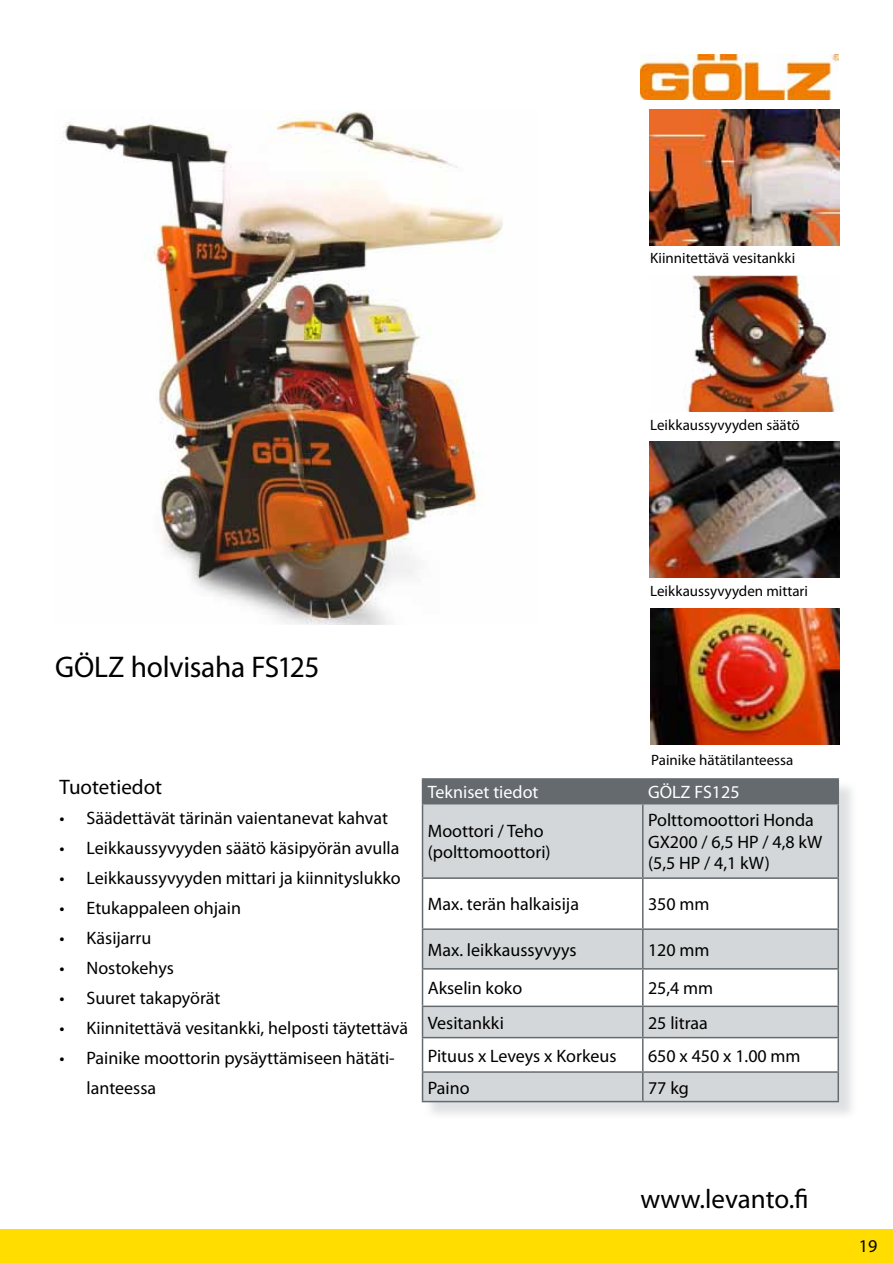
<style>
.page{position:relative;width:893px;height:1263px;background:#fff}
.page>*{position:absolute;margin:0;border:0;box-sizing:border-box;transform-origin:0 0}
.t1{font:30px "Myriad Pro";letter-spacing:-.01em;color:#000}
.t2{font:27px "Myriad Pro";color:#000}
.t3{font:21px "Myriad Pro";color:#000}
.t4{font:18px/21.6px "Myriad Pro";color:#000}
.t5{font:18px "Myriad Pro";color:#fff}
.t6{font:15px "Myriad Pro";color:#000}
</style>
<div class="page">
<div style="left:0;top:1229px;width:893px;height:34px;background:#fd0"></div>
<img style="left:640px;top:54px;width:199px;height:46px">
<div style="left:424px;top:780px;width:434px;height:341px;background:#d4d7d9;opacity:.75"></div>
<div style="left:423px;top:804px;width:414px;height:297px;background:#d4d7d9"></div>
<svg style="left:423px;top:879px;width:414px;height:192px"></svg>
<hr style="left:422px;top:778px;width:221px;height:2px;background:#646a6e">
<hr style="left:643px;top:778px;width:196px;height:2px;background:#646a6e">
<hr style="left:422px;top:879px;width:1px;height:49px;background:#646a6e">
<hr style="left:642px;top:879px;width:1px;height:49px;background:#646a6e">
<hr style="left:837px;top:879px;width:2px;height:49px;background:#646a6e">
<hr style="left:422px;top:969px;width:1px;height:36px;background:#646a6e">
<hr style="left:642px;top:969px;width:1px;height:36px;background:#646a6e">
<hr style="left:837px;top:969px;width:2px;height:36px;background:#646a6e">
<hr style="left:422px;top:1005px;width:221px;height:2px;background:#646a6e">
<hr style="left:422px;top:1007px;width:1px;height:30px;background:#646a6e">
<hr style="left:643px;top:1005px;width:196px;height:2px;background:#646a6e">
<hr style="left:642px;top:1007px;width:1px;height:30px;background:#646a6e">
<hr style="left:837px;top:1007px;width:2px;height:30px;background:#646a6e">
<hr style="left:422px;top:1037px;width:221px;height:1px;background:#646a6e">
<hr style="left:422px;top:1038px;width:1px;height:33px;background:#646a6e">
<hr style="left:643px;top:1037px;width:196px;height:1px;background:#646a6e">
<hr style="left:642px;top:1038px;width:1px;height:33px;background:#646a6e">
<hr style="left:837px;top:1038px;width:2px;height:33px;background:#646a6e">
<hr style="left:422px;top:1071px;width:221px;height:2px;background:#646a6e">
<svg style="left:422px;top:1073px;width:1px;height:28px"></svg>
<hr style="left:643px;top:1071px;width:196px;height:2px;background:#646a6e">
<hr style="left:422px;top:1101px;width:221px;height:1px;background:#646a6e">
<hr style="left:643px;top:1101px;width:196px;height:1px;background:#646a6e">
<div style="left:422px;top:779px;width:415px;height:24px;background:#646a6e"></div>
<hr style="left:837px;top:780px;width:2px;height:23px;background:#646a6e">
<svg style="left:642px;top:1073px;width:1px;height:28px"></svg>
<hr style="left:837px;top:1073px;width:2px;height:28px;background:#646a6e">
<hr style="left:422px;top:928px;width:221px;height:2px;background:#646a6e">
<hr style="left:422px;top:930px;width:1px;height:38px;background:#646a6e">
<hr style="left:422px;top:968px;width:221px;height:1px;background:#646a6e">
<hr style="left:643px;top:928px;width:196px;height:2px;background:#646a6e">
<hr style="left:642px;top:930px;width:1px;height:38px;background:#646a6e">
<hr style="left:837px;top:930px;width:2px;height:38px;background:#646a6e">
<hr style="left:643px;top:968px;width:196px;height:1px;background:#646a6e">
<hr style="left:422px;top:803px;width:221px;height:1px;background:#646a6e">
<hr style="left:422px;top:804px;width:1px;height:73px;background:#646a6e">
<hr style="left:422px;top:877px;width:221px;height:2px;background:#646a6e">
<hr style="left:643px;top:803px;width:196px;height:1px;background:#646a6e">
<hr style="left:642px;top:804px;width:1px;height:73px;background:#646a6e">
<hr style="left:837px;top:804px;width:2px;height:73px;background:#646a6e">
<hr style="left:643px;top:877px;width:196px;height:2px;background:#646a6e">
<img style="left:60px;top:111px;width:443px;height:514px">
<img style="left:649px;top:110px;width:191px;height:136px">
<img style="left:650px;top:442px;width:190px;height:135px">
<img style="left:650px;top:608px;width:190px;height:137px">
<img style="left:684px;top:275px;width:156px;height:136px">
<p class="t6" style="left:650px;top:249px;width:147px">Kiinnitettävä vesitankki</p>
<p class="t6" style="left:650px;top:415px;width:151px">Leikkaussyvyyden säätö</p>
<h1 class="t1" style="left:55px;top:649px;width:266px">GÖLZ holvisaha FS125</h1>
<p class="t6" style="left:650px;top:582px;width:159px">Leikkaussyvyyden mittari</p>
<p class="t3" style="left:60px;top:774px;width:104px">Tuotetiedot</p>
<p class="t4" style="left:60px;top:807px;width:330px">• Säädettävät tärinän vaientanevat kahvat</p>
<p class="t4" style="left:60px;top:837px;width:341px">• Leikkaussyvyyden säätö käsipyörän avulla</p>
<p class="t4" style="left:60px;top:867px;width:343px">• Leikkaussyvyyden mittari ja kiinnityslukko</p>
<p class="t4" style="left:60px;top:897px;width:183px">• Etukappaleen ohjain</p>
<p class="t4" style="left:60px;top:927px;width:93px">• Käsijarru</p>
<p class="t4" style="left:60px;top:957px;width:116px">• Nostokehys</p>
<p class="t4" style="left:60px;top:987px;width:162px">• Suuret takapyörät</p>
<p class="t4" style="left:60px;top:1017px;width:350px">• Kiinnitettävä vesitankki, helposti täytettävä</p>
<p class="t4" style="left:87px;top:1043px;width:310px;line-height:30px;text-indent:-27px">• Painike moottorin pysäyttämiseen hätäti&shy;lanteessa</p>
<p class="t6" style="left:651px;top:751px;width:144px">Painike hätätilanteessa</p>
<p class="t5" style="left:428px;top:781px;width:112px">Tekniset tiedot</p>
<p class="t5" style="left:648px;top:781px;width:93px">GÖLZ FS125</p>
<p class="t4" style="left:428px;top:820px;width:124px">Moottori / Teho (polttomoottori)</p>
<p class="t4" style="left:648px;top:809px;width:176px">Polttomoottori Honda<br>GX200 / 6,5 HP / 4,8 kW (5,5 HP / 4,1 kW)</p>
<p class="t4" style="left:428px;top:893px;width:153px">Max. terän halkaisija</p>
<p class="t4" style="left:648px;top:893px;width:63px">350 mm</p>
<p class="t4" style="left:428px;top:939px;width:150px">Max. leikkaussyvyys</p>
<p class="t4" style="left:648px;top:939px;width:63px">120 mm</p>
<p class="t4" style="left:428px;top:977px;width:96px">Akselin koko</p>
<p class="t4" style="left:648px;top:977px;width:67px">25,4 mm</p>
<p class="t4" style="left:428px;top:1011px;width:78px">Vesitankki</p>
<p class="t4" style="left:648px;top:1011px;width:61px">25 litraa</p>
<p class="t4" style="left:428px;top:1044px;width:190px">Pituus x Leveys x Korkeus</p>
<p class="t4" style="left:648px;top:1044px;width:154px">650 x 450 x 1.00 mm</p>
<p class="t4" style="left:428px;top:1076px;width:43px">Paino</p>
<p class="t4" style="left:648px;top:1076px;width:42px">77 kg</p>
<h2 class="t2" style="left:640px;top:1182px;width:170px">www.levanto.fi</h2>
<p class="t4" style="left:859px;top:1234px;width:20px">19</p>
</div>
